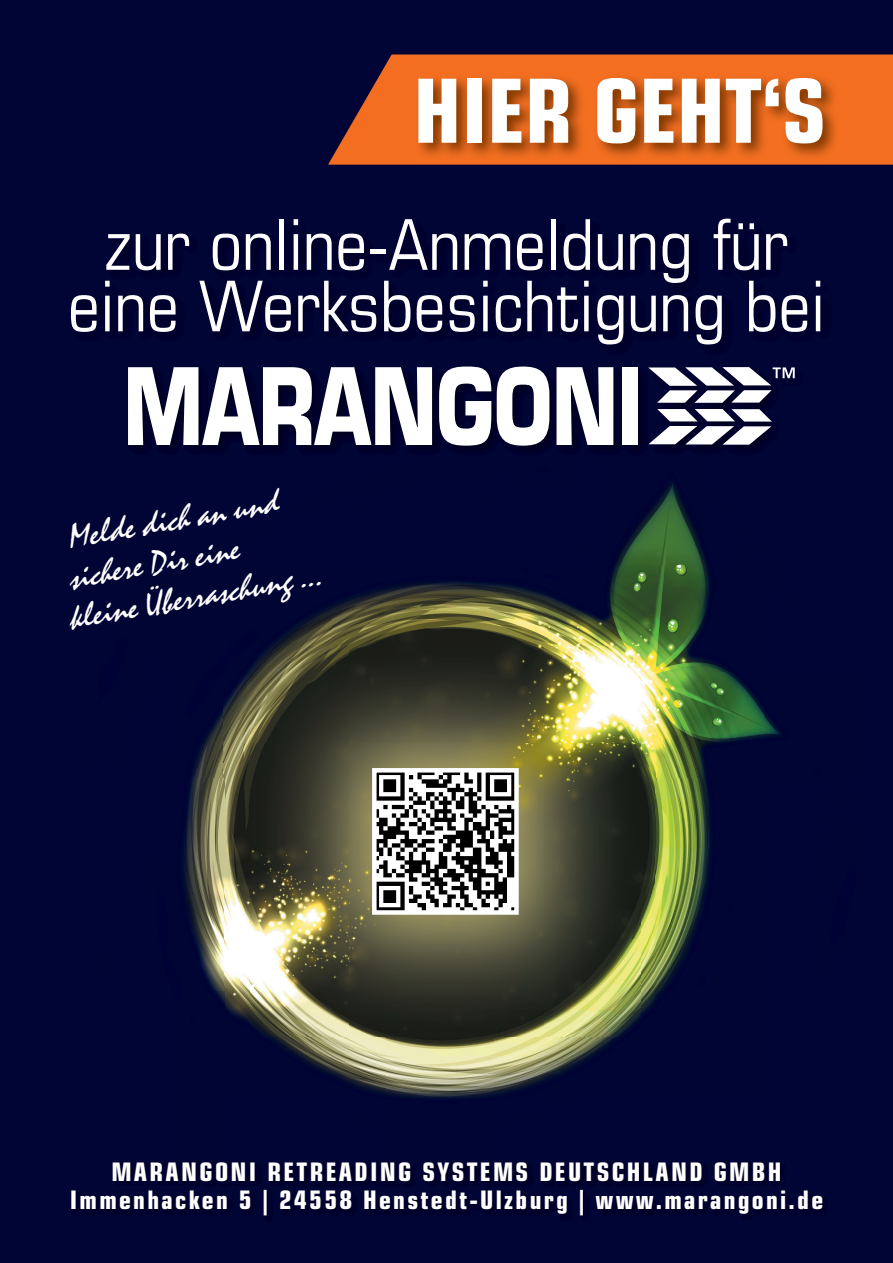
<style>
.page{position:relative;width:893px;height:1263px;background:#000535}
.page>*{position:absolute;margin:0;border:0;box-sizing:border-box;transform-origin:0 0}
.t1{font:700 condensed 88.5px "Eurostile LT Std";color:#fff}
.t2{font:condensed 69.9px/61.5px "Eurostile LT Std";color:#fff;text-align:center}
.t3{font:italic 33px/39.6px "Mistral Std";color:#fff}
.t4{font:700 condensed 25.5px/28.5px "Eurostile LT Std";letter-spacing:.09em;color:#fff;text-align:center}
</style>
<div class="page">
<img style="left:616px;top:483px;width:91px;height:83px">
<img style="left:548px;top:566px;width:181px;height:106px">
<img style="left:332px;top:582px;width:216px;height:64px">
<img style="left:248px;top:607px;width:84px;height:65px">
<img style="left:183px;top:706px;width:41px;height:296px">
<img style="left:655px;top:672px;width:126px;height:320px">
<img style="left:641px;top:672px;width:14px;height:213px">
<img style="left:224px;top:672px;width:26px;height:213px">
<img style="left:602px;top:885px;width:53px;height:164px">
<img style="left:224px;top:885px;width:54px;height:157px">
<img style="left:278px;top:1037px;width:324px;height:61px">
<img style="left:134px;top:366px;width:635px;height:84px">
<img style="left:499px;top:388px;width:150px;height:63px">
<img style="left:348px;top:385px;width:151px;height:66px">
<img style="left:248px;top:445px;width:100px;height:6px">
<img style="left:649px;top:445px;width:50px;height:5px">
<img style="left:198px;top:445px;width:50px;height:6px">
<svg style="left:648px;top:409px;width:124px;height:36px"></svg>
<svg style="left:128px;top:367px;width:304px;height:78px"></svg>
<svg style="left:439px;top:367px;width:52px;height:79px"></svg>
<svg style="left:497px;top:367px;width:52px;height:79px"></svg>
<svg style="left:556px;top:367px;width:57px;height:78px"></svg>
<div style="left:623px;top:367px;width:15px;height:78px;background:#fff"></div>
<svg style="left:648px;top:367px;width:147px;height:36px"></svg>
<svg style="left:328px;top:54px;width:565px;height:111px;background:#cd5d24"></svg>
<img style="left:414px;top:74px;width:426px;height:86px">
<img style="left:250px;top:646px;width:391px;height:391px">
<svg style="left:377px;top:813px;width:137px;height:97px;background:#7d7d7d"></svg>
<svg style="left:377px;top:773px;width:137px;height:40px;background:#868686"></svg>
<div style="left:372px;top:768px;width:147px;height:147px;border:4px solid #fff"></div>
<h1 class="t1" style="left:414px;top:57px;width:414px">HIER GEHT‘S</h1>
<h2 class="t2" style="left:68px;top:213px;width:759px">zur online-Anmeldung für eine Werksbesichtigung bei</h2>
<p class="t3" style="left:51px;top:522px;width:259px;text-indent:14px;rotate:-10deg">Melde dich an und sichere Dir eine<br>kleine Überraschung ...</p>
<p class="t4" style="left:70px;top:1157px;width:755px">MARANGONI RETREADING SYSTEMS DEUTSCHLAND GMBH<br>Immenhacken 5 | 24558 Henstedt-Ulzburg | www.marangoni.de</p>
</div>
